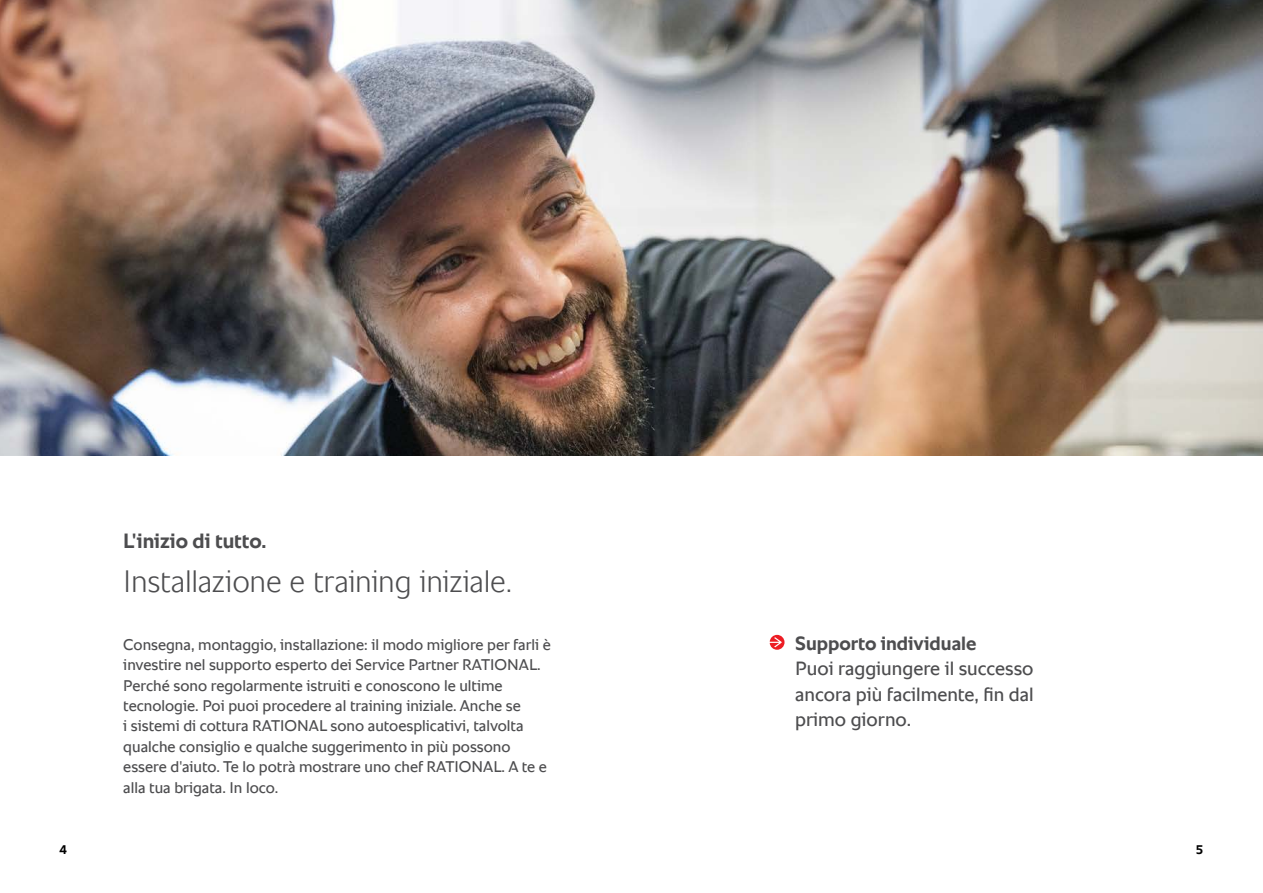
<style>
.page{position:relative;width:1263px;height:893px;background:#fff}
.page>*{position:absolute;margin:0;border:0;box-sizing:border-box;transform-origin:0 0}
.t1{font:300 31.5px "RATIONAL Sans TT";letter-spacing:-.01em;color:#4d4d4f}
.t2{font:700 21px "RATIONAL Sans TT";color:#4d4d4f}
.t3{font:19.5px/25.5px "RATIONAL Sans TT";color:#4d4d4f;text-align:justify}
.t4{font:700 19.5px "RATIONAL Sans TT";color:#4d4d4f}
.t5{font:15.75px/20.4px "RATIONAL Sans TT";color:#4d4d4f}
.t6{font:700 12.75px "RATIONAL Sans TT";color:#000}
</style>
<div class="page">
<img style="left:0;top:0;width:1263px;height:456px">
<svg style="left:770px;top:635px;width:14px;height:15px"></svg>
<h2 class="t2" style="left:123px;top:525px;width:145px">L'inizio di tutto.</h2>
<h1 class="t1" style="left:123px;top:559px;width:390px">Installazione e training iniziale.</h1>
<p class="t5" style="left:123px;top:634px;width:429px">Consegna, montaggio, installazione: il modo migliore per farli è investire nel supporto esperto dei Service Partner RATIONAL.<br>Perché sono regolarmente istruiti e conoscono le ultime tecnologie. Poi puoi procedere al training iniziale. Anche se<br>i sistemi di cottura RATIONAL sono autoesplicativi, talvolta qualche consiglio e qualche suggerimento in più possono essere d'aiuto. Te lo potrà mostrare uno chef RATIONAL. A te e alla tua brigata. In loco.</p>
<p class="t4" style="left:795px;top:629px;width:183px">Supporto individuale</p>
<p class="t3" style="left:795px;top:656px;width:240px">Puoi raggiungere il successo ancora più facilmente, fin dal primo giorno.</p>
<p class="t6" style="left:60px;top:840px;width:9px">4</p>
<p class="t6" style="left:1196px;top:840px;width:9px">5</p>
</div>
